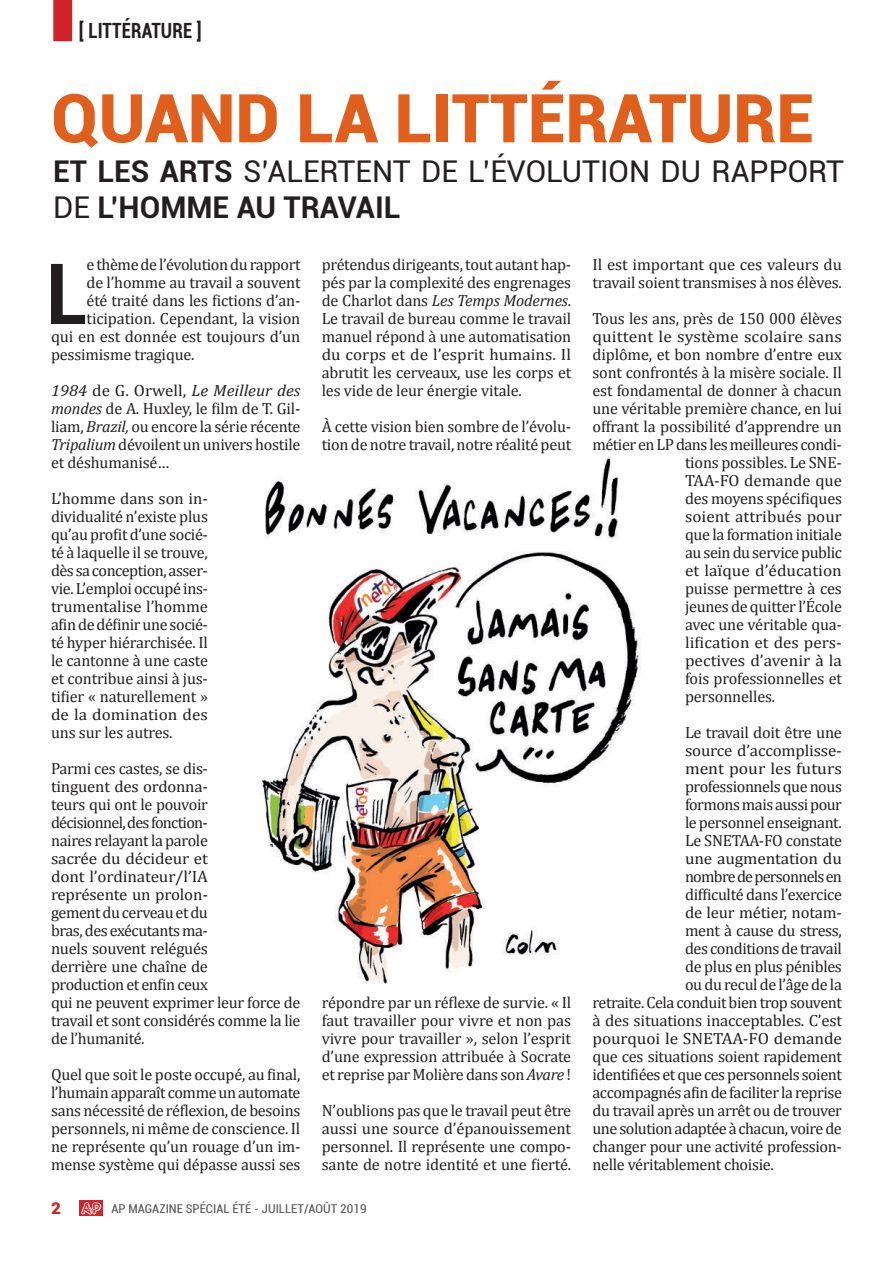
<style>
.page{position:relative;width:893px;height:1263px;background:#fff}
.page>*{position:absolute;margin:0;border:0;box-sizing:border-box;transform-origin:0 0}
.t1{font:700 condensed 84.6px "Roboto";color:#231f20}
.t2{font:900 67.5px "Roboto";color:#e15f1d}
.t3{font:30px/36px "Roboto";color:#231f20}
.t4{font:700 condensed 21px "Roboto";letter-spacing:.01em;color:#231f20;scale:.9 1}
.t5{font:16.2px/18px "Cambria";letter-spacing:-.015em;color:#231f20;text-align:justify}
.t6{font:16.2px/18px "Cambria";letter-spacing:-.015em;color:#231f20;text-align:justify;scale:1.05 1}
.t7{font:16.2px "Cambria";letter-spacing:-.015em;color:#231f20;scale:1.06 1}
.t8{font:16.2px "Cambria";letter-spacing:.005em;color:#231f20;scale:1.06 1}
.t9{font:16.2px "Cambria";letter-spacing:.005em;color:#231f20;scale:1.08 1}
.t10{font:16.2px "Cambria";letter-spacing:-.015em;color:#231f20;scale:1.07 1}
.t11{font:16.2px "Cambria";letter-spacing:-.045em;color:#231f20}
.t12{font:16.2px "Cambria";letter-spacing:-.015em;color:#231f20;scale:1.09 1}
.t13{font:16.2px "Cambria";letter-spacing:-.015em;color:#231f20;scale:1.04 1}
.t14{font:900 16.2px "Roboto";color:#d1232a;scale:1.06 1}
.t15{font:condensed 12.15px "Roboto";color:#57585a;scale:1.06 1}
.s1{font-weight:700}
.s2{font-style:italic}
</style>
<div class="page">
<img style="left:259px;top:457px;width:382px;height:526px">
<svg style="left:80px;top:1201px;width:23px;height:15px"></svg>
<svg style="left:81px;top:1202px;width:20px;height:12px"></svg>
<svg style="left:53px;top:0;width:20px;height:42px"></svg>
<p class="t4" style="left:79px;top:16px;width:138px">[ LITTÉRATURE ]</p>
<h2 class="t2" style="left:51px;top:71px;width:764px">QUAND LA LITTÉRATURE</h2>
<h3 class="t3" style="left:53px;top:152px;width:792px"><span class="s1">ET LES ARTS</span> S’ALERTENT DE L’ÉVOLUTION DU RAPPORT<br>DE <span class="s1">L’HOMME AU TRAVAIL</span></h3>
<h1 class="t1" style="left:46px;top:235px;width:43px">L</h1>
<p class="t5" style="left:87px;top:255px;width:215px">e thème de l’évolution du rapport</p>
<p class="t5" style="left:87px;top:273px;width:215px">de l’homme au travail a souvent</p>
<p class="t5" style="left:87px;top:291px;width:215px">été traité dans les fictions d’an-</p>
<p class="t5" style="left:87px;top:309px;width:215px">ticipation. Cependant, la vision</p>
<p class="t5" style="left:51px;top:327px;width:251px">qui en est donnée est toujours d’un</p>
<p class="t5" style="left:51px;top:345px;width:145px">pessimisme tragique.</p>
<p class="t6" style="left:51px;top:381px;width:239px"><span class="s2">1984</span> de G. Orwell, <span class="s2">Le Meilleur des mondes</span> de A. Huxley, le film de T. Gil&shy;liam, <span class="s2">Brazil,</span> ou encore la série récente <span class="s2">Tripalium</span> dévoilent un univers hostile et déshumanisé…</p>
<p class="t5" style="left:51px;top:489px;width:158px">L’homme dans son in&shy;dividualité n’existe plus qu’au profit d’une socié&shy;té à laquelle il se trouve, dès sa conception, asser&shy;vie. L’emploi occupé ins&shy;trumentalise l’homme afin de définir une socié&shy;té hyper hiérarchisée. Il le cantonne à une caste et contribue ainsi à jus&shy;tifier « naturellement » de la domination des uns sur les autres.</p>
<p class="t5" style="left:51px;top:759px;width:251px;text-align:left">Parmi ces castes, se dis-<br>tinguent des ordonna-<br>teurs qui ont le pouvoir<br>décisionnel, des fonction-<br>naires relayant la parole<br>sacrée du décideur et<br>dont l’ordinateur/l’IA<br>représente un prolon-<br>gement du cerveau et du<br>bras, des exécutants ma-<br>nuels souvent relégués<br>derrière une chaîne de<br>production et enfin ceux<br>qui ne peuvent exprimer leur force de travail et sont considérés comme la lie de l’humanité.</p>
<p class="t5" style="left:51px;top:1065px;width:251px">Quel que soit le poste occupé, au final, l’humain apparaît comme un automate sans nécessité de réflexion, de besoins personnels, ni même de conscience. Il ne représente qu’un rouage d’un im&shy;mense système qui dépasse aussi ses</p>
<p class="t5" style="left:322px;top:255px;width:251px">prétendus dirigeants, tout autant hap&shy;pés par la complexité des engrenages de Charlot dans <span class="s2">Les Temps Modernes</span>.<br>Le travail de bureau comme le travail manuel répond à une automatisation du corps et de l’esprit humains. Il abrutit les cerveaux, use les corps et les vide de leur énergie vitale.</p>
<p class="t5" style="left:322px;top:417px;width:251px">À cette vision bien sombre de l’évolu&shy;tion de notre travail, notre réalité peut</p>
<p class="t5" style="left:322px;top:993px;width:251px">répondre par un réflexe de survie. « Il faut travailler pour vivre et non pas vivre pour travailler », selon l’esprit d’une expression attribuée à Socrate et reprise par Molière dans son <span class="s2">Avare</span> !</p>
<p class="t5" style="left:322px;top:1101px;width:251px">N’oublions pas que le travail peut être aussi une source d’épanouissement personnel. Il représente une compo&shy;sante de notre identité et une fierté.</p>
<p class="t14" style="left:51px;top:1197px;width:11px">2</p>
<p class="t15" style="left:111px;top:1201px;width:242px">AP MAGAZINE SPÉCIAL ÉTÉ - JUILLET/AOÛT 2019</p>
<p class="t5" style="left:592px;top:255px;width:251px">Il est important que ces valeurs du travail soient transmises à nos élèves.</p>
<p class="t5" style="left:592px;top:309px;width:251px">Tous les ans, près de 150 000 élèves</p>
<p class="t9" style="left:592px;top:327px;width:232px">quittent le système scolaire sans</p>
<p class="t5" style="left:592px;top:345px;width:251px">diplôme, et bon nombre d’entre eux</p>
<p class="t5" style="left:592px;top:363px;width:251px">sont confrontés à la misère sociale. Il</p>
<p class="t5" style="left:592px;top:381px;width:251px">est fondamental de donner à chacun</p>
<p class="t5" style="left:592px;top:399px;width:251px">une véritable première chance, en lui</p>
<p class="t5" style="left:592px;top:417px;width:251px">offrant la possibilité d’apprendre un</p>
<p class="t5" style="left:592px;top:435px;width:251px">métier en LP dans les meilleures condi-</p>
<p class="t5" style="left:685px;top:453px;width:158px">tions possibles. Le SNE-</p>
<p class="t13" style="left:685px;top:471px;width:152px">TAA-FO demande que</p>
<p class="t5" style="left:685px;top:489px;width:158px">des moyens spécifiques</p>
<p class="t7" style="left:685px;top:507px;width:150px">soient attribués pour</p>
<p class="t5" style="left:685px;top:525px;width:158px">que la formation initiale</p>
<p class="t5" style="left:685px;top:543px;width:158px">au sein du service public</p>
<p class="t8" style="left:685px;top:561px;width:150px">et laïque d’éducation</p>
<p class="t5" style="left:685px;top:579px;width:158px">puisse permettre à ces</p>
<p class="t5" style="left:685px;top:597px;width:158px">jeunes de quitter l’École</p>
<p class="t5" style="left:685px;top:615px;width:158px">avec une véritable qua-</p>
<p class="t7" style="left:685px;top:633px;width:150px">lification et des pers-</p>
<p class="t8" style="left:685px;top:651px;width:150px">pectives d’avenir à la</p>
<p class="t5" style="left:685px;top:669px;width:158px">fois professionnelles et</p>
<p class="t5" style="left:685px;top:687px;width:92px">personnelles.</p>
<p class="t5" style="left:685px;top:723px;width:158px">Le travail doit être une</p>
<p class="t6" style="left:685px;top:741px;width:151px">source d’accomplisse-</p>
<p class="t12" style="left:685px;top:759px;width:145px">ment pour les futurs</p>
<p class="t5" style="left:685px;top:777px;width:158px">professionnels que nous</p>
<p class="t5" style="left:685px;top:795px;width:158px">formons mais aussi pour</p>
<p class="t5" style="left:685px;top:813px;width:158px">le personnel enseignant.</p>
<p class="t5" style="left:685px;top:831px;width:158px">Le SNETAA-FO constate</p>
<p class="t7" style="left:685px;top:849px;width:150px">une augmentation du</p>
<p class="t11" style="left:685px;top:867px;width:158px">nombre de personnels en</p>
<p class="t5" style="left:685px;top:885px;width:158px">difficulté dans l’exercice</p>
<p class="t5" style="left:685px;top:903px;width:158px">de leur métier, notam-</p>
<p class="t5" style="left:685px;top:921px;width:158px">ment à cause du stress,</p>
<p class="t5" style="left:685px;top:939px;width:158px">des conditions de travail</p>
<p class="t5" style="left:685px;top:957px;width:158px">de plus en plus pénibles</p>
<p class="t5" style="left:685px;top:975px;width:158px">ou du recul de l’âge de la</p>
<p class="t5" style="left:592px;top:993px;width:251px">retraite. Cela conduit bien trop souvent</p>
<p class="t5" style="left:592px;top:1011px;width:251px">à des situations inacceptables. C’est</p>
<p class="t10" style="left:592px;top:1029px;width:235px">pourquoi le SNETAA-FO demande</p>
<p class="t5" style="left:592px;top:1047px;width:251px">que ces situations soient rapidement</p>
<p class="t5" style="left:592px;top:1065px;width:251px">identifiées et que ces personnels soient</p>
<p class="t5" style="left:592px;top:1083px;width:251px">accompagnés afin de faciliter la reprise</p>
<p class="t5" style="left:592px;top:1101px;width:251px">du travail après un arrêt ou de trouver</p>
<p class="t5" style="left:592px;top:1119px;width:251px">une solution adaptée à chacun, voire de</p>
<p class="t5" style="left:592px;top:1137px;width:251px">changer pour une activité profession-</p>
<p class="t5" style="left:592px;top:1155px;width:183px">nelle véritablement choisie.</p>
</div>
